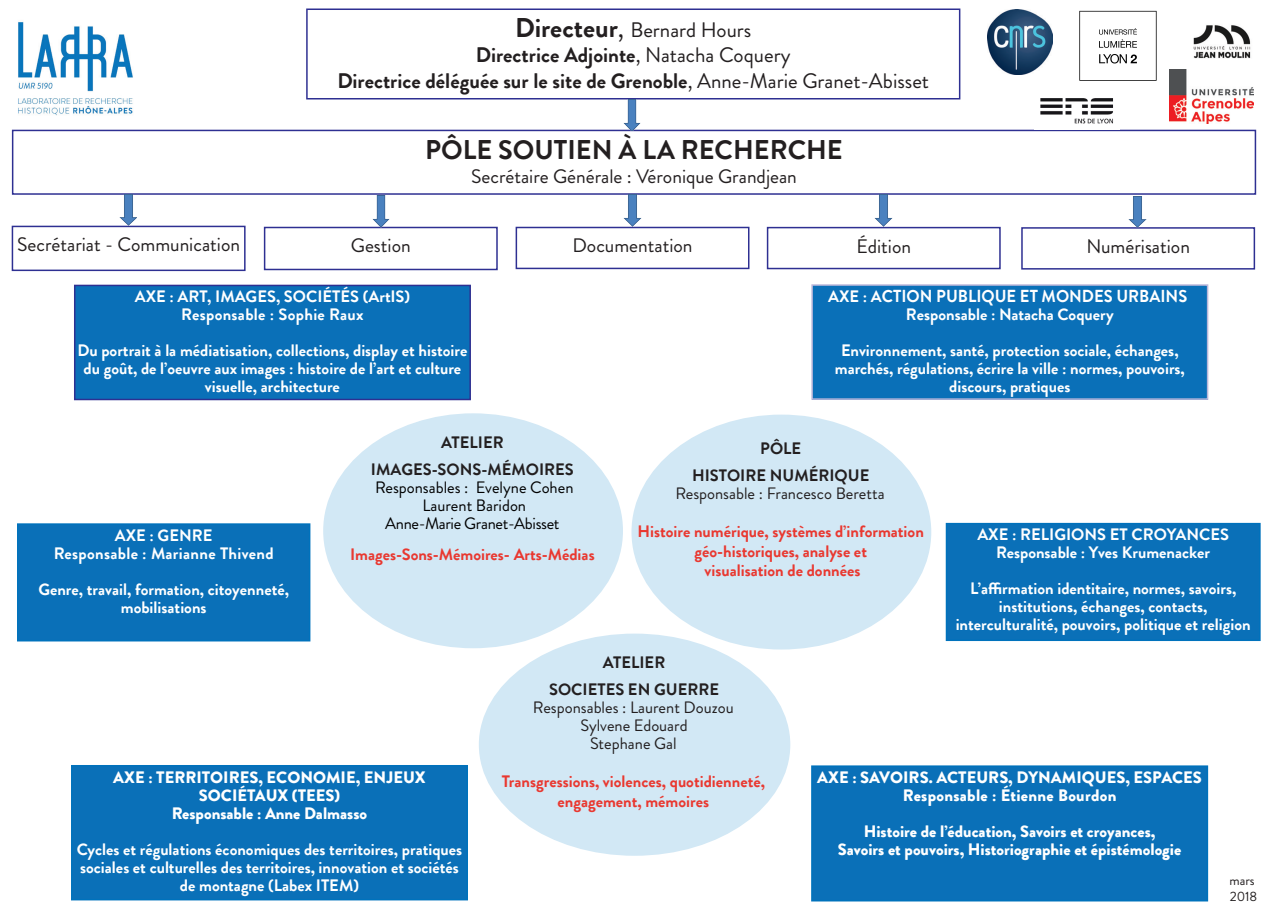
<style>
.page{position:relative;width:1280px;height:910px;background:#fff}
.page>*{position:absolute;margin:0;border:0;box-sizing:border-box;transform-origin:0 0}
.t1{font:700 27px "Brandon Grotesque";color:#231f20}
.t2{font:700 21px/25.2px "Brandon Grotesque";color:#231f20;text-align:center}
.t3{font:19.5px "Brandon Grotesque";color:#231f20}
.t4{font:700 17.4px "Brandon Grotesque";color:#fff;scale:.95 1}
.t5{font:700 16.5px/18px "Brandon Grotesque";color:#fff;text-align:center}
.t6{font:900 16.5px/18px "Brandon Grotesque";color:#fff;text-align:center}
.t7{font:700 16.5px/19.8px "Brandon Grotesque";color:#e93830;text-align:center}
.t8{font:16.5px/18px "Brandon Grotesque";color:#231f20;text-align:center}
.t9{font:700 16.5px/27px "Brandon Grotesque";color:#231f20;text-align:center}
.t10{font:16.5px/18px "Brandon Grotesque";color:#000;text-align:center}
.t11{font:700 16.5px/18px "Brandon Grotesque";letter-spacing:.02em;color:#fff;text-align:center}
.t12{font:13.5px/16.2px "Brandon Grotesque";color:#231f20}
.s1{font-size:27px}
.s2{font-weight:400;font-size:27px}
.s3{font-weight:400}
.s4{font-size:16.5px}
</style>
<div class="page">
<div style="left:75px;top:285px;width:395px;height:114px;background:#0a70b8"></div>
<div style="left:74px;top:285px;width:397px;height:115px;border:2px solid #2e3092"></div>
<div style="left:18px;top:524px;width:292px;height:117px;background:#0a70b8"></div>
<div style="left:17px;top:523px;width:293px;height:118px;border:2px solid #0072bc"></div>
<div style="left:946px;top:524px;width:314px;height:116px;background:#0a70b8"></div>
<div style="left:946px;top:523px;width:315px;height:118px;border:2px solid #0072bc"></div>
<div style="left:72px;top:766px;width:395px;height:134px;background:#0a70b8"></div>
<div style="left:71px;top:765px;width:397px;height:135px;border:2px solid #0072bc"></div>
<div style="left:812px;top:285px;width:395px;height:114px;background:#0a70b8"></div>
<div style="left:811px;top:284px;width:397px;height:116px;border:2px solid #bbb7da"></div>
<div style="left:812px;top:766px;width:395px;height:135px;background:#0a70b8"></div>
<div style="left:811px;top:765px;width:397px;height:136px;border:2px solid #0072bc"></div>
<div style="left:323px;top:413px;width:300px;height:235px;background:#d2e8f5;border-radius:50%"></div>
<div style="left:479px;top:634px;width:311px;height:222px;background:#d2e8f5;border-radius:50%"></div>
<div style="left:631px;top:415px;width:300px;height:234px;background:#d2e8f5;border-radius:50%"></div>
<div style="left:306px;top:9px;width:654px;height:90px;border:2px solid #2e3092"></div>
<div style="left:12px;top:130px;width:1244px;height:65px;border:2px solid #2e3092"></div>
<div style="left:12px;top:226px;width:234px;height:45px;border:2px solid #2e3092"></div>
<div style="left:264px;top:227px;width:234px;height:43px;border:2px solid #2e3092"></div>
<div style="left:516px;top:227px;width:233px;height:42px;border:2px solid #2e3092"></div>
<div style="left:1021px;top:227px;width:234px;height:43px;border:2px solid #2e3092"></div>
<img style="left:623px;top:99px;width:17px;height:32px">
<img style="left:119px;top:194px;width:18px;height:31px">
<img style="left:875px;top:195px;width:17px;height:31px">
<img style="left:1129px;top:196px;width:17px;height:32px">
<div style="left:767px;top:227px;width:234px;height:42px;border:2px solid #2e3092"></div>
<img style="left:624px;top:195px;width:17px;height:31px">
<img style="left:18px;top:22px;width:115px;height:94px">
<img style="left:988px;top:10px;width:64px;height:65px">
<img style="left:1169px;top:69px;width:84px;height:55px">
<svg style="left:1079px;top:11px;width:77px;height:70px"></svg>
<img style="left:1040px;top:98px;width:73px;height:26px">
<img style="left:1193px;top:25px;width:58px;height:34px">
<img style="left:372px;top:196px;width:17px;height:31px">
<p class="t2" style="left:337px;top:18px;width:593px"><span class="s1">Directeur</span><span class="s2">,</span> <span class="s3">Bernard Hours<br></span>Directrice Adjointe<span class="s3">, Natacha Coquery<br></span>Directrice déléguée sur le site de Grenoble<span class="s3">, Anne-Marie Granet-Abisset</span></p>
<h1 class="t1" style="left:425px;top:131px;width:419px">PÔLE SOUTIEN À LA RECHERCHE</h1>
<p class="t3" style="left:471px;top:162px;width:327px">Secrétaire Générale : Véronique Grandjean</p>
<p class="t3" style="left:856px;top:232px;width:56px">Édition</p>
<p class="t3" style="left:17px;top:231px;width:224px">Secrétariat - Communication</p>
<p class="t3" style="left:351px;top:232px;width:61px">Gestion</p>
<p class="t3" style="left:573px;top:232px;width:121px">Documentation</p>
<p class="t3" style="left:1086px;top:233px;width:105px">Numérisation</p>
<p class="t5" style="left:135px;top:288px;width:277px">AXE : ART, IMAGES, SOCIÉTÉS (ArtIS)<br>Responsable : Sophie Raux</p>
<p class="t5" style="left:77px;top:342px;width:391px">Du portrait à la médiatisation, collections, display et histoire du goût, de l’oeuvre aux images : histoire de l’art et culture visuelle, architecture</p>
<p class="t11" style="left:54px;top:526px;width:222px">AXE : GENRE<br>Responsable : Marianne Thivend</p>
<p class="t5" style="left:38px;top:580px;width:252px">Genre, travail, formation, citoyenneté, mobilisations</p>
<p class="t9" style="left:371px;top:429px;width:204px">ATELIER<br>IMAGES-SONS-MÉMOIRES</p>
<p class="t10" style="left:375px;top:478px;width:200px">Responsables : Evelyne Cohen<br>Laurent Baridon<br>Anne-Marie Granet-Abisset</p>
<p class="t7" style="left:350px;top:544px;width:246px">Images-Sons-Mémoires- Arts-Médias</p>
<p class="t4" style="left:828px;top:284px;width:379px"><span class="s4">AXE : A</span>CTION PUBLIQUE ET MONDES URBAINS</p>
<p class="t5" style="left:841px;top:296px;width:339px;line-height:36px">Responsable : Natacha Coquery<br>Environnement, santé, protection sociale, échanges,</p>
<p class="t5" style="left:835px;top:359px;width:352px">marchés, régulations, écrire la ville : normes, pouvoirs, discours, pratiques</p>
<p class="t9" style="left:692px;top:435px;width:179px">PÔLE<br>HISTOIRE NUMÉRIQUE</p>
<p class="t8" style="left:675px;top:485px;width:211px">Responsable : Francesco Beretta</p>
<p class="t7" style="left:638px;top:521px;width:288px">Histoire numérique, systèmes d’information géo-historiques, analyse et<br>visualisation de données</p>
<p class="t5" style="left:977px;top:526px;width:253px">AXE : RELIGIONS ET CROYANCES<br>Responsable : Yves Krumenacker</p>
<p class="t5" style="left:956px;top:580px;width:297px">L’affirmation identitaire, normes, savoirs, institutions, échanges, contacts, interculturalité, pouvoirs, politique et religion</p>
<p class="t6" style="left:113px;top:768px;width:314px">AXE : TERRITOIRES, ECONOMIE, ENJEUX<br>SOCIÉTAUX (TEES)<br>Responsable : Anne Dalmasso</p>
<p class="t5" style="left:77px;top:840px;width:387px">Cycles et régulations économiques des territoires, pratiques sociales et culturelles des territoires, innovation et sociétés de montagne (Labex ITEM)</p>
<p class="t9" style="left:549px;top:649px;width:171px">ATELIER<br>SOCIETES EN GUERRE</p>
<p class="t8" style="left:533px;top:699px;width:202px">Responsables : Laurent Douzou<br>Sylvene Edouard<br>Stephane Gal</p>
<p class="t7" style="left:502px;top:772px;width:265px">Transgressions, violences, quotidienneté, engagement, mémoires</p>
<p class="t6" style="left:817px;top:768px;width:386px">AXE : SAVOIRS. ACTEURS, DYNAMIQUES, ESPACES<br>Responsable : Étienne Bourdon</p>
<p class="t6" style="left:838px;top:822px;width:345px">Histoire de l’éducation, Savoirs et croyances,<br>Savoirs et pouvoirs, Historiographie et épistémologie</p>
<p class="t12" style="left:1229px;top:872px;width:29px">mars<br>2018</p>
</div>
